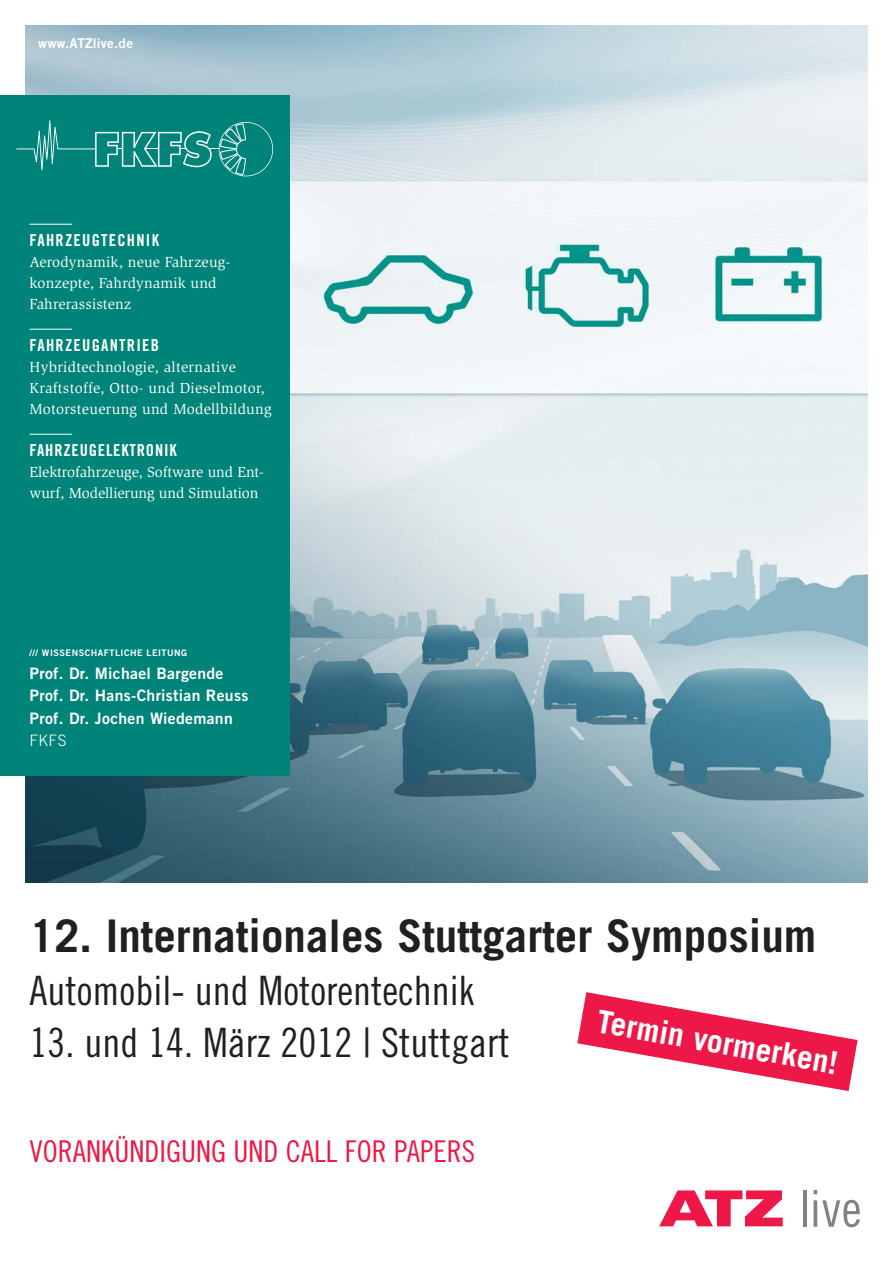
<style>
.page{position:relative;width:893px;height:1263px;background:#fff}
.page>*{position:absolute;margin:0;border:0;box-sizing:border-box;transform-origin:0 0}
.t1{font:700 45px "Trade Gothic LT Std";color:#231f20}
.t2{font:40.5px "Trade Gothic LT Std Cn 18";color:#231f20}
.t3{font:700 31.65px "Trade Gothic LT Std";color:#fff}
.t4{font:30px "Trade Gothic LT Std Cn 18";color:#ed1847}
.t5{font:16.5px "Trade Gothic LT Std Bd Cn 20";letter-spacing:.075em;color:#fff}
.t6{font:16.5px "Trade Gothic LT Std Bd Cn 20";letter-spacing:.05em;color:#fff}
.t7{font:15.75px/22.5px "Trade Gothic LT Std Bd 2";letter-spacing:.02em;color:#fff}
.t8{font:300 15.75px "Trade Gothic LT Std";color:#fff}
.t9{font:15px/21px "Slimbach Std";letter-spacing:.01em;color:#fff}
.t10{font:13.5px "Trade Gothic LT Std Bd 2";letter-spacing:.02em;color:#fff}
.t11{font:9px "Trade Gothic LT Std Bd 2";letter-spacing:.06em;color:#fff}
</style>
<div class="page">
<img style="left:25px;top:26px;width:842px;height:856px">
<svg style="left:659px;top:1190px;width:123px;height:36px"></svg>
<svg style="left:803px;top:1190px;width:3px;height:37px"></svg>
<svg style="left:813px;top:1200px;width:4px;height:27px"></svg>
<svg style="left:813px;top:1190px;width:4px;height:4px"></svg>
<svg style="left:822px;top:1200px;width:38px;height:27px"></svg>
<svg style="left:577px;top:992px;width:280px;height:99px"></svg>
<div style="left:0;top:96px;width:289px;height:680px;background:#008378"></div>
<hr style="left:30px;top:224px;width:42px;height:1px;background:#fff">
<hr style="left:30px;top:329px;width:42px;height:1px;background:#fff">
<hr style="left:30px;top:434px;width:42px;height:1px;background:#fff">
<svg style="left:16px;top:120px;width:257px;height:57px"></svg>
<p class="t10" style="left:38px;top:38px;width:97px">www.ATZlive.de</p>
<p class="t5" style="left:30px;top:234px;width:131px">FAHRZEUGTECHNIK</p>
<p class="t9" style="left:30px;top:253px;width:202px">Aerodynamik, neue Fahrzeug&shy;konzepte, Fahrdynamik und<br>Fahrerassistenz</p>
<p class="t5" style="left:30px;top:339px;width:131px">FAHRZEUGANTRIEB</p>
<p class="t9" style="left:30px;top:358px;width:243px">Hybridtechnologie, alternative<br>Kraftstoffe, Otto- und Dieselmotor,<br>Motorsteuerung und Modellbildung</p>
<p class="t6" style="left:30px;top:444px;width:149px">FAHRZEUGELEKTRONIK</p>
<p class="t9" style="left:30px;top:463px;width:236px">Elektrofahrzeuge, Software und Ent&shy;wurf, Modellierung und Simulation</p>
<p class="t11" style="left:30px;top:650px;width:159px">/// WISSENSCHAFTLICHE LEITUNG</p>
<p class="t7" style="left:30px;top:664px;width:220px">Prof. Dr. Michael Bargende<br>Prof. Dr. Hans-Christian Reuss<br>Prof. Dr. Jochen Wiedemann</p>
<p class="t8" style="left:30px;top:735px;width:38px">FKFS</p>
<h1 class="t1" style="left:30px;top:920px;width:788px">12. Internationales Stuttgarter Symposium</h1>
<h2 class="t2" style="left:30px;top:976px;width:446px">Automobil- und Motorentechnik</h2>
<h2 class="t2" style="left:30px;top:1028px;width:481px">13. und 14. März 2012 | Stuttgart</h2>
<h3 class="t3" style="left:599px;top:1010px;width:245px;rotate:10deg">Termin vormerken!</h3>
<h3 class="t4" style="left:30px;top:1141px;width:447px">VORANKÜNDIGUNG UND CALL FOR PAPERS</h3>
</div>
